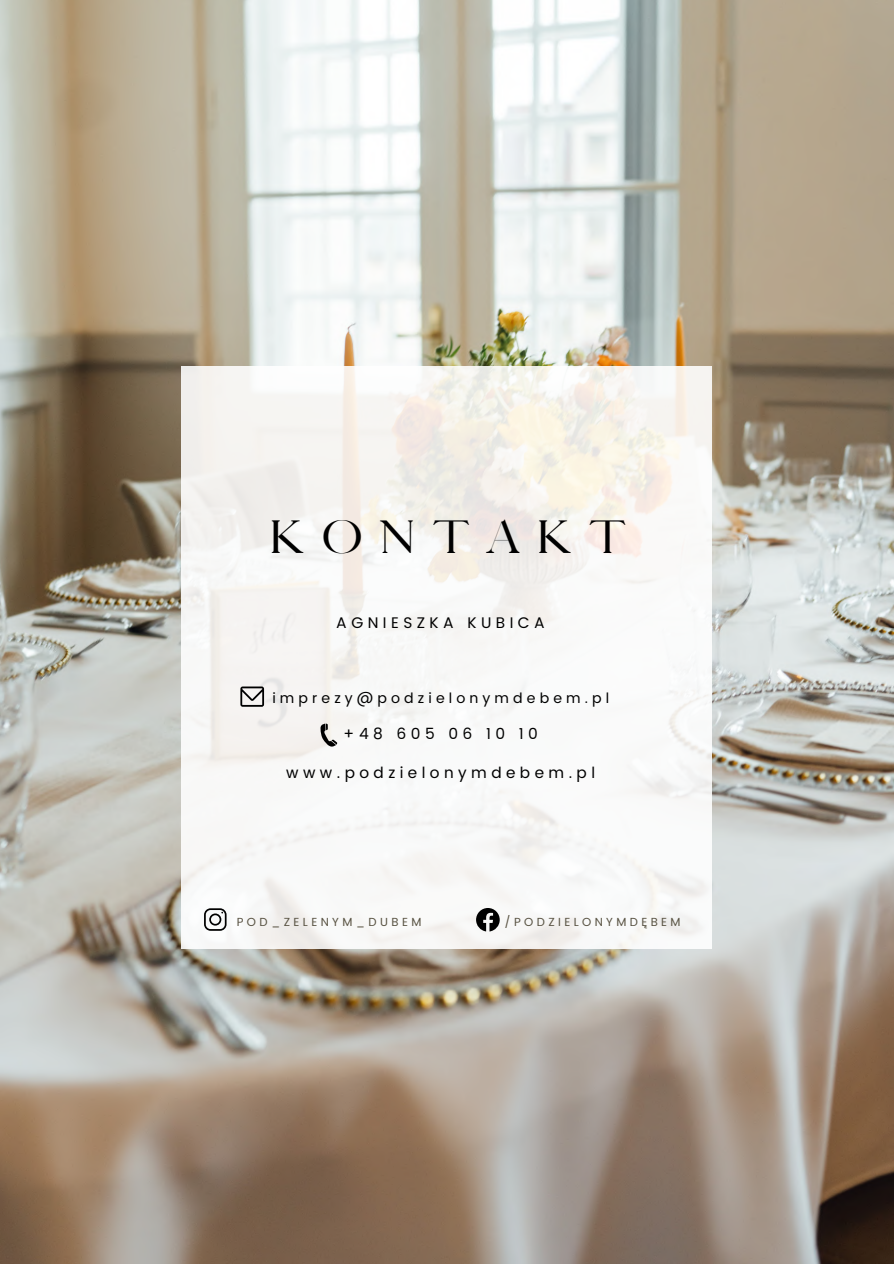
<style>
.page{position:relative;width:894px;height:1264px;background:#fff}
.page>*{position:absolute;margin:0;border:0;box-sizing:border-box;transform-origin:0 0}
.t1{font:44.4px "Pierson";letter-spacing:.385em;color:#000}
.t2{font:15.3px "Poppins";letter-spacing:.29em;color:#000}
.t3{font:14.25px "Poppins";letter-spacing:.29em;color:#000}
.t4{font:11.7px "Poppins";letter-spacing:.29em;color:#585242}
</style>
<div class="page">
<img style="left:0;top:0;width:893px;height:1263px">
<svg style="left:181px;top:366px;width:531px;height:582px"></svg>
<svg style="left:204px;top:908px;width:22px;height:22px"></svg>
<svg style="left:476px;top:908px;width:23px;height:23px"></svg>
<svg style="left:240px;top:686px;width:24px;height:20px"></svg>
<svg style="left:320px;top:723px;width:17px;height:24px"></svg>
<h1 class="t1" style="left:269px;top:510px;width:358px">KONTAKT</h1>
<p class="t2" style="left:336px;top:613px;width:210px">AGNIESZKA KUBICA</p>
<p class="t3" style="left:272px;top:690px;width:338px">imprezy@podzielonymdebem.pl</p>
<p class="t2" style="left:343px;top:725px;width:196px">+48 605 06 10 10</p>
<p class="t2" style="left:286px;top:763px;width:310px">www.podzielonymdebem.pl</p>
<p class="t4" style="left:237px;top:915px;width:186px">POD_ZELENYM_DUBEM</p>
<p class="t4" style="left:504px;top:915px;width:178px">/PODZIELONYMDĘBEM</p>
</div>
